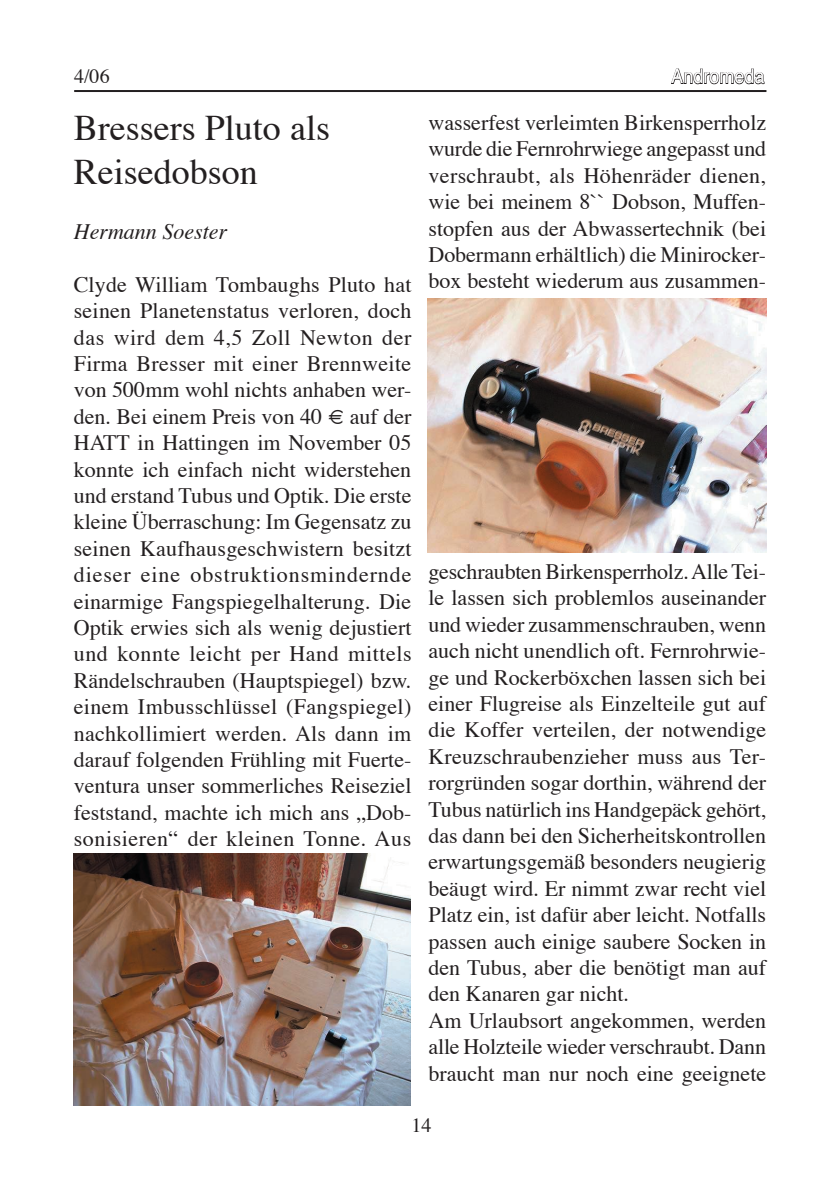
<style>
.page{position:relative;width:840px;height:1191px;background:#fff}
.page>*{position:absolute;margin:0;border:0;box-sizing:border-box;transform-origin:0 0}
.t1{font:36px/43.2px "Times";color:#231f20}
.t2{font:22px/26.4px "Times";color:#231f20;text-align:justify}
.t3{font:italic 22px "Times";color:#231f20}
.t4{font:20px "Helvetica";color:#fff;scale:.9 1}
.t5{font:20px "Times";color:#231f20}
</style>
<div class="page">
<svg style="left:671px;top:68px;width:93px;height:17px"></svg>
<hr style="left:74px;top:90px;width:692px;height:2px;background:#231f20">
<img style="left:74px;top:853px;width:336px;height:253px">
<img style="left:427px;top:299px;width:338px;height:253px">
<p class="t5" style="left:74px;top:58px;width:37px">4/06</p>
<p class="t4" style="left:671px;top:59px;width:105px">Andromeda</p>
<h1 class="t1" style="left:74px;top:104px;width:257px">Bressers Pluto als<br>Reisedobson</h1>
<p class="t3" style="left:74px;top:212px;width:155px">Hermann Soester</p>
<p class="t2" style="left:74px;top:269px;width:339px">Clyde William Tombaughs Pluto hat seinen Planetenstatus verloren, doch das wird dem 4,5 Zoll Newton der Firma Bresser mit einer Brennweite von 500mm wohl nichts anhaben wer&shy;den. Bei einem Preis von 40 € auf der HATT in Hattingen im November 05 konnte ich einfach nicht widerstehen und erstand Tubus und Optik. Die erste kleine Überraschung: Im Gegensatz zu seinen Kaufhausgeschwistern besitzt dieser eine obstruktionsmindernde einarmige Fangspiegelhalterung. Die Optik erwies sich als wenig dejustiert und konnte leicht per Hand mittels Rändelschrauben (Hauptspiegel) bzw. einem Imbusschlüssel (Fangspiegel) nachkollimiert werden. Als dann im darauf folgenden Frühling mit Fuerte&shy;ventura unser sommerliches Reiseziel feststand, machte ich mich ans „Dob&shy;sonisieren“ der kleinen Tonne. Aus</p>
<p class="t2" style="left:428px;top:107px;width:339px">wasserfest verleimten Birkensperrholz wurde die Fernrohrwiege angepasst und verschraubt, als Höhenräder dienen, wie bei meinem 8`` Dobson, Muffen&shy;stopfen aus der Abwassertechnik (bei Dobermann erhältlich) die Minirocker&shy;box besteht wiederum aus zusammen-</p>
<p class="t2" style="left:428px;top:556px;width:339px;text-align:left">geschraubten Birkensperrholz. Alle Tei&shy;le lassen sich problemlos auseinander und wieder zusammenschrauben, wenn auch nicht unendlich oft. Fernrohrwie&shy;ge und Rockerböxchen lassen sich bei einer Flugreise als Einzelteile gut auf die Koffer verteilen, der notwendige Kreuzschraubenzieher muss aus Ter&shy;rorgründen sogar dorthin, während der Tubus natürlich ins Handgepäck gehört, das dann bei den Sicherheitskontrollen erwartungsgemäß besonders neugierig beäugt wird. Er nimmt zwar recht viel Platz ein, ist dafür aber leicht. Notfalls passen auch einige saubere Socken in den Tubus, aber die benötigt man auf den Kanaren gar nicht.<br>Am Urlaubsort angekommen, werden alle Holzteile wieder verschraubt. Dann braucht man nur noch eine geeignete</p>
<p class="t5" style="left:411px;top:1106px;width:21px">14</p>
</div>
